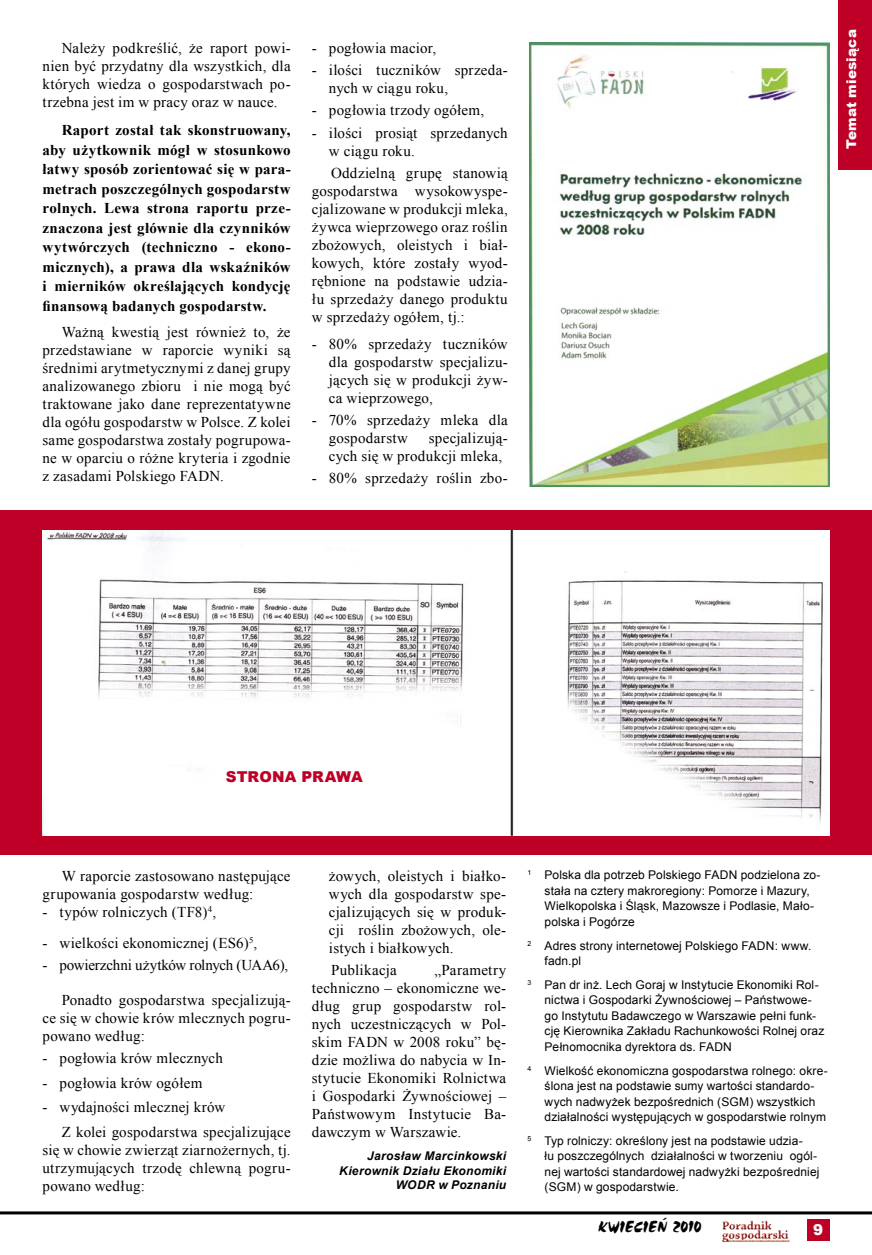
<style>
.page{position:relative;width:872px;height:1255px;background:#fff}
.page>*{position:absolute;margin:0;border:0;box-sizing:border-box;transform-origin:0 0}
.t1{font:18px "Chalk";letter-spacing:-.005em;color:#000}
.tekst{font:15px/18px "Times New Roman";letter-spacing:.015em;color:#000;text-align:justify}
.tekst-2{font:700 15px/19.5px "Times New Roman";letter-spacing:.01em;color:#000;text-align:justify}
.tekst-3{font:15px "Times New Roman";letter-spacing:-.01em;color:#000}
.śródtytuł{font:900 15px "Arial";letter-spacing:.005em;color:#be0027}
.t2{font:900 15px "Arial";color:#fff}
.t3{font:900 13.5px "Arial";letter-spacing:.015em;color:#fff}
.opis{font:12px/15.5px "Arial";letter-spacing:.01em;color:#000}
.Podpis{font:italic 700 12px/14.4px "Arial";letter-spacing:.025em;color:#000;text-align:right}
</style>
<div class="page">
<hr style="left:0;top:1211px;width:872px;height:3px;background:#000">
<div style="left:806px;top:1218px;width:23px;height:22px;background:#be0027"></div>
<div style="left:838px;top:0;width:34px;height:170px;background:#be0027"></div>
<img style="left:722px;top:1220px;width:67px;height:22px">
<div style="left:0;top:510px;width:872px;height:345px;background:#be0027"></div>
<img style="left:529px;top:43px;width:300px;height:443px">
<img style="left:43px;top:530px;width:786px;height:305px">
<p class="tekst" style="left:43px;top:39px;width:250px;text-indent:19px">Należy podkreślić, że raport powi&shy;nien być przydatny dla wszystkich, dla których wiedza o gospodarstwach po&shy;trzebna jest im w pracy oraz w nauce.</p>
<p class="tekst-2" style="left:43px;top:120px;width:250px;text-indent:19px">Raport został tak skonstruowany, aby użytkownik mógł w stosunkowo łatwy sposób zorientować się w para&shy;metrach poszczególnych gospodarstw rolnych. Lewa strona raportu prze&shy;znaczona jest głównie dla czynników wytwórczych (techniczno - ekono&shy;micznych), a prawa dla wskaźników i mierników określających kondycję finansową badanych gospodarstw.</p>
<p class="tekst" style="left:43px;top:323px;width:250px;text-indent:19px">Ważną kwestią jest również to, że przedstawiane w raporcie wyniki są średnimi arytmetycznymi z danej grupy analizowanego zbioru i nie mogą być traktowane jako dane reprezentatywne dla ogółu gospodarstw w Polsce. Z kolei same gospodarstwa zostały pogrupowa&shy;ne w oparciu o różne kryteria i zgodnie z zasadami Polskiego FADN.</p>
<p class="tekst" style="left:312px;top:39px;width:126px">- pogłowia macior,</p>
<p class="tekst" style="left:329px;top:61px;width:180px;text-indent:-17px">- ilości tuczników sprzeda&shy;nych w ciągu roku,</p>
<p class="tekst" style="left:312px;top:101px;width:174px">- pogłowia trzody ogółem,</p>
<p class="tekst" style="left:329px;top:123px;width:180px;text-indent:-17px">- ilości prosiąt sprzedanych w ciągu roku.</p>
<p class="tekst" style="left:312px;top:164px;width:197px;text-indent:19px">Oddzielną grupę stanowią gospodarstwa wysokowyspe&shy;cjalizowane w produkcji mleka, żywca wieprzowego oraz roślin zbożowych, oleistych i biał&shy;kowych, które zostały wyod&shy;rębnione na podstawie udzia&shy;łu sprzedaży danego produktu w sprzedaży ogółem, tj.:</p>
<p class="tekst" style="left:329px;top:334px;width:180px;text-indent:-17px">- 80% sprzedaży tuczników dla gospodarstw specjalizu&shy;jących się w produkcji żyw&shy;ca wieprzowego,</p>
<p class="tekst" style="left:329px;top:410px;width:180px;text-indent:-17px">- 70% sprzedaży mleka dla gospodarstw</p>
<p class="tekst" style="left:329px;top:428px;width:180px;text-indent:100px">specjalizują&shy;cych się w produkcji mleka,</p>
<p class="tekst" style="left:312px;top:469px;width:197px">- 80% sprzedaży roślin zbo-</p>
<p class="t3" style="left:841px;top:149px;width:121px;rotate:-90deg">Temat miesiąca</p>
<p class="śródtytuł" style="left:226px;top:765px;width:138px">STRONA PRAWA</p>
<p class="tekst" style="left:43px;top:866px;width:250px;text-indent:19px">W raporcie zastosowano następujące grupowania gospodarstw według:</p>
<p class="tekst" style="left:43px;top:902px;width:175px">- typów rolniczych (TF8)<sup>4</sup>,</p>
<p class="tekst" style="left:43px;top:933px;width:216px">- wielkości ekonomicznej (ES6)<sup>5</sup>,</p>
<p class="tekst-3" style="left:43px;top:955px;width:247px">- powierzchni użytków rolnych (UAA6),</p>
<p class="tekst" style="left:43px;top:990px;width:250px;text-indent:19px">Ponadto gospodarstwa specjalizują&shy;ce się w chowie krów mlecznych pogru&shy;powano według:</p>
<p class="tekst" style="left:43px;top:1049px;width:182px">- pogłowia krów mlecznych</p>
<p class="tekst" style="left:43px;top:1073px;width:161px">- pogłowia krów ogółem</p>
<p class="tekst" style="left:43px;top:1097px;width:184px">- wydajności mlecznej krów</p>
<p class="tekst" style="left:43px;top:1122px;width:250px;text-indent:19px">Z kolei gospodarstwa specjalizujące się w chowie zwierząt ziarnożernych, tj. utrzymujących trzodę chlewną pogru&shy;powano według:</p>
<p class="tekst" style="left:329px;top:866px;width:179px">żowych, oleistych i białko&shy;wych dla gospodarstw spe&shy;cjalizujących się w produk&shy;cji roślin zbożowych, ole&shy;istych i białkowych.</p>
<p class="tekst" style="left:331px;top:961px;width:67px">Publikacja</p>
<p class="tekst" style="left:312px;top:961px;width:196px;text-indent:122px">„Parametry techniczno – ekonomiczne we&shy;dług grup gospodarstw rol&shy;nych uczestniczących w Pol&shy;skim FADN w 2008 roku” bę&shy;dzie możliwa do nabycia w In&shy;stytucie Ekonomiki Rolnictwa i Gospodarki Żywnościowej – Państwowym Instytucie Ba&shy;dawczym w Warszawie.</p>
<p class="Podpis" style="left:339px;top:1149px;width:169px">Jarosław Marcinkowski<br>Kierownik Działu Ekonomiki<br>WODR w Poznaniu</p>
<p class="opis" style="left:544px;top:867px;width:277px;text-indent:-17px"><sup>1</sup> Polska dla potrzeb Polskiego FADN podzielona zo&shy;stała na cztery makroregiony: Pomorze i Mazury, Wielkopolska i Śląsk, Mazowsze i Podlasie, Mało&shy;polska i Pogórze</p>
<p class="opis" style="left:544px;top:937px;width:268px;text-indent:-17px"><sup>2</sup> Adres strony internetowej Polskiego FADN: www. fadn.pl</p>
<p class="opis" style="left:544px;top:977px;width:281px;text-indent:-17px"><sup>3</sup> Pan dr inż. Lech Goraj w Instytucie Ekonomiki Rol&shy;nictwa i Gospodarki Żywnościowej – Państwowe&shy;go Instytutu Badawczego w Warszawie pełni funk&shy;cję Kierownika Zakładu Rachunkowości Rolnej oraz Pełnomocnika dyrektora ds. FADN</p>
<p class="opis" style="left:544px;top:1062px;width:285px;text-indent:-17px"><sup>4</sup> Wielkość ekonomiczna gospodarstwa rolnego: okre&shy;ślona jest na podstawie sumy wartości standardo&shy;wych nadwyżek bezpośrednich (SGM) wszystkich działalności występujących w gospodarstwie rolnym</p>
<p class="opis" style="left:544px;top:1132px;width:276px;text-indent:-17px"><sup>5</sup> Typ rolniczy: określony jest na podstawie udzia-<br>łu poszczególnych działalności w tworzeniu ogól&shy;nej wartości standardowej nadwyżki bezpośredniej (SGM) w gospodarstwie.</p>
<p class="t1" style="left:598px;top:1217px;width:105px">KWIECIEŃ 2010</p>
<p class="t2" style="left:813px;top:1218px;width:12px">9</p>
</div>
